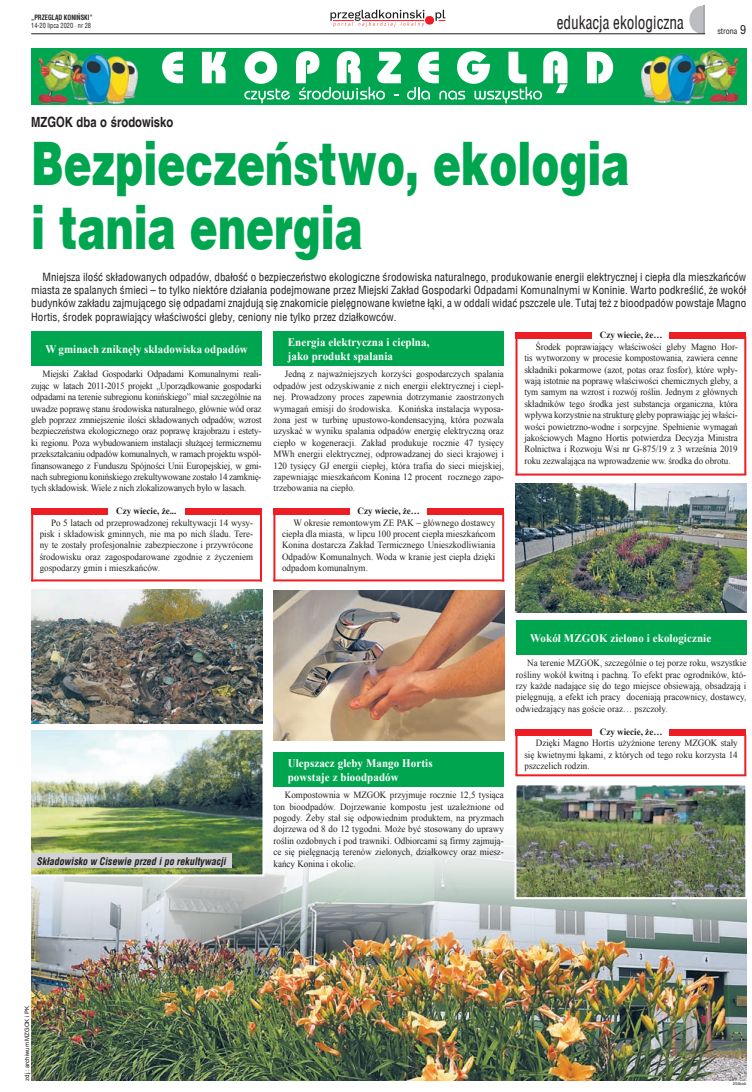
<style>
.page{position:relative;width:752px;height:1092px;background:#fff}
.page>*{position:absolute;margin:0;border:0;box-sizing:border-box;transform-origin:0 0}
.t1{font:900 60px/64px "Switzerland";color:#00a54f;scale:.7 1}
.t2{font:18px "Switzerland Condensed";color:#231f20;scale:.85 1}
.t3{font:700 14px "Switzerland";color:#231f20;scale:.8 1}
.t4{font:700 11.5px/13.8px "Times New Roman";letter-spacing:.01em;color:#fff;scale:.95 1}
.t5{font:11px/13.2px "Switzerland Condensed";color:#231f20;text-align:justify}
.t6{font:italic 700 10px "Switzerland Condensed";color:#231f20}
.t7{font:9.5px/11.4px "Times New Roman";color:#231f20;text-align:justify;scale:.95 1}
.t8{font:700 9.5px "Times New Roman";color:#231f20;scale:.95 1}
.t9{font:8px "Switzerland Condensed";color:#231f20}
.t10{font:7px "Switzerland Condensed";color:#231f20;scale:.9 1}
.t11{font:700 7px "Switzerland Condensed";color:#231f20;scale:.9 1}
.t12{font:6px "Switzerland";color:#231f20}
.t13{font:4px "Arial";color:#231f20}
.s1{font-size:12px}
.s2{color:#00b050}
</style>
<div class="page">
<img style="left:31px;top:842px;width:715px;height:238px">
<svg style="left:689px;top:6px;width:15px;height:28px"></svg>
<svg style="left:330px;top:10px;width:115px;height:17px"></svg>
<hr style="left:31px;top:34px;width:673px;height:1px;background:#231f20">
<div style="left:31px;top:48px;width:715px;height:57px;background:#00a54f"></div>
<svg style="left:162px;top:52px;width:21px;height:31px"></svg>
<svg style="left:202px;top:52px;width:24px;height:31px"></svg>
<svg style="left:587px;top:52px;width:26px;height:31px"></svg>
<svg style="left:244px;top:51px;width:46px;height:52px"></svg>
<svg style="left:296px;top:51px;width:105px;height:49px"></svg>
<svg style="left:407px;top:51px;width:160px;height:52px"></svg>
<img style="left:39px;top:51px;width:99px;height:53px">
<img style="left:641px;top:51px;width:96px;height:52px">
<div style="left:31px;top:332px;width:231px;height:34px;background:#00a54f"></div>
<div style="left:273px;top:332px;width:231px;height:34px;background:#00a54f"></div>
<div style="left:273px;top:752px;width:231px;height:34px;background:#00a54f"></div>
<div style="left:515px;top:620px;width:231px;height:34px;background:#00a54f"></div>
<div style="left:31px;top:507px;width:77px;height:7px;background:#ee1d23"></div>
<div style="left:185px;top:507px;width:77px;height:7px;background:#ee1d23"></div>
<img style="left:31px;top:590px;width:231px;height:133px">
<img style="left:32px;top:731px;width:229px;height:142px">
<div style="left:29px;top:728px;width:235px;height:148px;border:2px solid #fff"></div>
<img style="left:273px;top:590px;width:231px;height:150px">
<hr style="left:31px;top:513px;width:2px;height:68px;background:#ee1d23">
<hr style="left:260px;top:513px;width:2px;height:68px;background:#ee1d23">
<hr style="left:31px;top:579px;width:231px;height:2px;background:#ee1d23">
<div style="left:273px;top:507px;width:77px;height:7px;background:#ee1d23"></div>
<div style="left:427px;top:507px;width:77px;height:7px;background:#ee1d23"></div>
<hr style="left:273px;top:513px;width:2px;height:68px;background:#ee1d23">
<hr style="left:502px;top:513px;width:2px;height:68px;background:#ee1d23">
<hr style="left:273px;top:579px;width:231px;height:2px;background:#ee1d23">
<div style="left:515px;top:729px;width:77px;height:6px;background:#ee1d23"></div>
<div style="left:669px;top:729px;width:77px;height:6px;background:#ee1d23"></div>
<hr style="left:515px;top:734px;width:2px;height:41px;background:#ee1d23">
<hr style="left:744px;top:734px;width:2px;height:41px;background:#ee1d23">
<hr style="left:515px;top:774px;width:231px;height:2px;background:#ee1d23">
<div style="left:515px;top:332px;width:77px;height:7px;background:#ee1d23"></div>
<div style="left:669px;top:332px;width:77px;height:7px;background:#ee1d23"></div>
<hr style="left:515px;top:336px;width:2px;height:139px;background:#ee1d23">
<hr style="left:744px;top:336px;width:2px;height:138px;background:#ee1d23">
<hr style="left:515px;top:473px;width:231px;height:2px;background:#ee1d23">
<img style="left:515px;top:483px;width:231px;height:129px">
<img style="left:517px;top:786px;width:227px;height:110px">
<div style="left:514px;top:783px;width:233px;height:116px;border:2px solid #fff"></div>
<div style="left:31px;top:853px;width:200px;height:14px;background:#d1d2d4"></div>
<p class="t11" style="left:31px;top:13px;width:70px">„PRZEGLĄD KONIŃSKI”</p>
<p class="t10" style="left:31px;top:21px;width:68px">14-20 lipca 2020 • nr 28</p>
<h2 class="t2" style="left:556px;top:12px;width:151px">edukacja ekologiczna</h2>
<p class="t9" style="left:717px;top:26px;width:30px">strona <span class="s1">9</span></p>
<h3 class="t3" style="left:31px;top:114px;width:179px">MZGOK dba o środowisko</h3>
<h1 class="t1" style="left:31px;top:134px;width:855px">Bezpieczeństwo, ekologia i tania energia</h1>
<p class="t5" style="left:31px;top:270px;width:716px;text-indent:11px">Mniejsza ilość składowanych odpadów, dbałość o bezpieczeństwo ekologiczne środowiska naturalnego, produkowanie energii elektrycznej i ciepła dla mieszkańców miasta ze spalanych śmieci – to tylko niektóre działania podejmowane przez Miejski Zakład Gospodarki Odpadami Komunalnymi w Koninie. Warto podkreślić, że wokół budynków zakładu zajmującego się odpadami znajdują się znakomicie pielęgnowane kwietne łąki, a w oddali widać pszczele ule. Tutaj też z bioodpadów powstaje Magno Hortis, środek poprawiający właściwości gleby, ceniony nie tylko przez działkowców.</p>
<p class="t4" style="left:45px;top:342px;width:214px">W gminach zniknęły składowiska odpadów</p>
<p class="t7" style="left:31px;top:368px;width:244px;text-indent:11px">Miejski Zakład Gospodarki Odpadami Komunalnymi reali&shy;zując w latach 2011-2015 projekt „Uporządkowanie gospodarki odpadami na terenie subregionu konińskiego” miał szczególnie na uwadze poprawę stanu środowiska naturalnego, głównie wód oraz gleb poprzez zmniejszenie ilości składowanych odpadów, wzrost bezpieczeństwa ekologicznego oraz poprawę krajobrazu i estety&shy;ki regionu. Poza wybudowaniem instalacji służącej termicznemu przekształcaniu odpadów komunalnych, w ramach projektu współ&shy;finansowanego z Funduszu Spójności Unii Europejskiej, w gmi&shy;nach subregionu konińskiego zrekultywowane zostało 14 zamknię&shy;tych składowisk. Wiele z nich zlokalizowanych było w lasach.</p>
<p class="t8" style="left:116px;top:504px;width:65px">Czy wiecie, że...</p>
<p class="t7" style="left:40px;top:516px;width:226px;text-indent:11px">Po 5 latach od przeprowadzonej rekultywacji 14 wysy&shy;pisk i składowisk gminnych, nie ma po nich śladu. Tere&shy;ny te zostały profesjonalnie zabezpieczone i przywrócone środowisku oraz zagospodarowane zgodnie z życzeniem gospodarzy gmin i mieszkańców.</p>
<p class="t4" style="left:287px;top:335px;width:150px">Energia elektryczna i cieplna, jako produkt spalania</p>
<p class="t7" style="left:273px;top:368px;width:244px;text-indent:11px">Jedną z najważniejszych korzyści gospodarczych spalania odpadów jest odzyskiwanie z nich energii elektrycznej i ciepl&shy;nej. Prowadzony proces zapewnia dotrzymanie zaostrzonych wymagań emisji do środowiska. Konińska instalacja wyposa&shy;żona jest w turbinę upustowo-kondensacyjną, która pozwala uzyskać w wyniku spalania odpadów energię elektryczną oraz ciepło w kogeneracji. Zakład produkuje rocznie 47 tysięcy MWh energii elektrycznej, odprowadzanej do sieci krajowej i 120 tysięcy GJ energii ciepłej, która trafia do sieci miejskiej, zapewniając mieszkańcom Konina 12 procent rocznego zapo&shy;trzebowania na ciepło.</p>
<p class="t8" style="left:357px;top:504px;width:67px">Czy wiecie, że…</p>
<p class="t7" style="left:282px;top:516px;width:226px;text-indent:11px">W okresie remontowym ZE PAK – głównego dostawcy ciepła dla miasta, w lipcu 100 procent ciepła mieszkańcom Konina dostarcza Zakład Termicznego Unieszkodliwiania Odpadów Komunalnych. Woda w kranie jest ciepła dzięki odpadom komunalnym.</p>
<p class="t8" style="left:599px;top:328px;width:67px">Czy wiecie, że…</p>
<p class="t7" style="left:524px;top:340px;width:226px;text-indent:11px">Środek poprawiający właściwości gleby Magno Hor&shy;tis wytworzony w procesie kompostowania, zawiera cenne składniki pokarmowe (azot, potas oraz fosfor), które wpły&shy;wają istotnie na poprawę właściwości chemicznych gleby, a tym samym na wzrost i rozwój roślin. Jednym z głównych składników tego środka jest substancja organiczna, która wpływa korzystnie na strukturę gleby poprawiając jej właści&shy;wości powietrzno-wodne i sorpcyjne<span class="s2">.</span> Spełnienie wymagań jakościowych Magno Hortis potwierdza Decyzja Ministra Rolnictwa i Rozwoju Wsi nr G-875/19 z 3 września 2019 roku zezwalająca na wprowadzenie ww. środka do obrotu.</p>
<p class="t6" style="left:36px;top:855px;width:191px">Składowisko w Cisewie przed i po rekultywacji</p>
<p class="t4" style="left:287px;top:755px;width:154px">Ulepszacz gleby Mango Hortis powstaje z bioodpadów</p>
<p class="t7" style="left:273px;top:789px;width:244px;text-indent:11px">Kompostownia w MZGOK przyjmuje rocznie 12,5 tysiąca ton bioodpadów. Dojrzewanie kompostu jest uzależnione od pogody. Żeby stał się odpowiednim produktem, na pryzmach dojrzewa od 8 do 12 tygodni. Może być stosowany do uprawy roślin ozdobnych i pod trawniki. Odbiorcami są firmy zajmują&shy;ce się pielęgnacją terenów zielonych, działkowcy oraz miesz&shy;kańcy Konina i okolic.</p>
<p class="t4" style="left:530px;top:630px;width:192px">Wokół MZGOK zielono i ekologicznie</p>
<p class="t7" style="left:515px;top:657px;width:244px;text-indent:11px">Na terenie MZGOK, szczególnie o tej porze roku, wszystkie rośliny wokół kwitną i pachną. To efekt prac ogrodników, któ&shy;rzy każde nadające się do tego miejsce obsiewają, obsadzają i pielęgnują, a efekt ich pracy doceniają pracownicy, dostawcy, odwiedzający nas goście oraz… pszczoły.</p>
<p class="t8" style="left:599px;top:725px;width:67px">Czy wiecie, że…</p>
<p class="t7" style="left:524px;top:737px;width:226px;text-indent:11px">Dzięki Magno Hortis użyźnione tereny MZGOK stały się kwietnymi łąkami, z których od tego roku korzysta 14 pszczelich rodzin.</p>
<p class="t12" style="left:24px;top:1080px;width:76px;rotate:-90deg">zdj.: archiwum MZGOK i PK</p>
<p class="t13" style="left:732px;top:1080px;width:15px">254bob</p>
</div>
